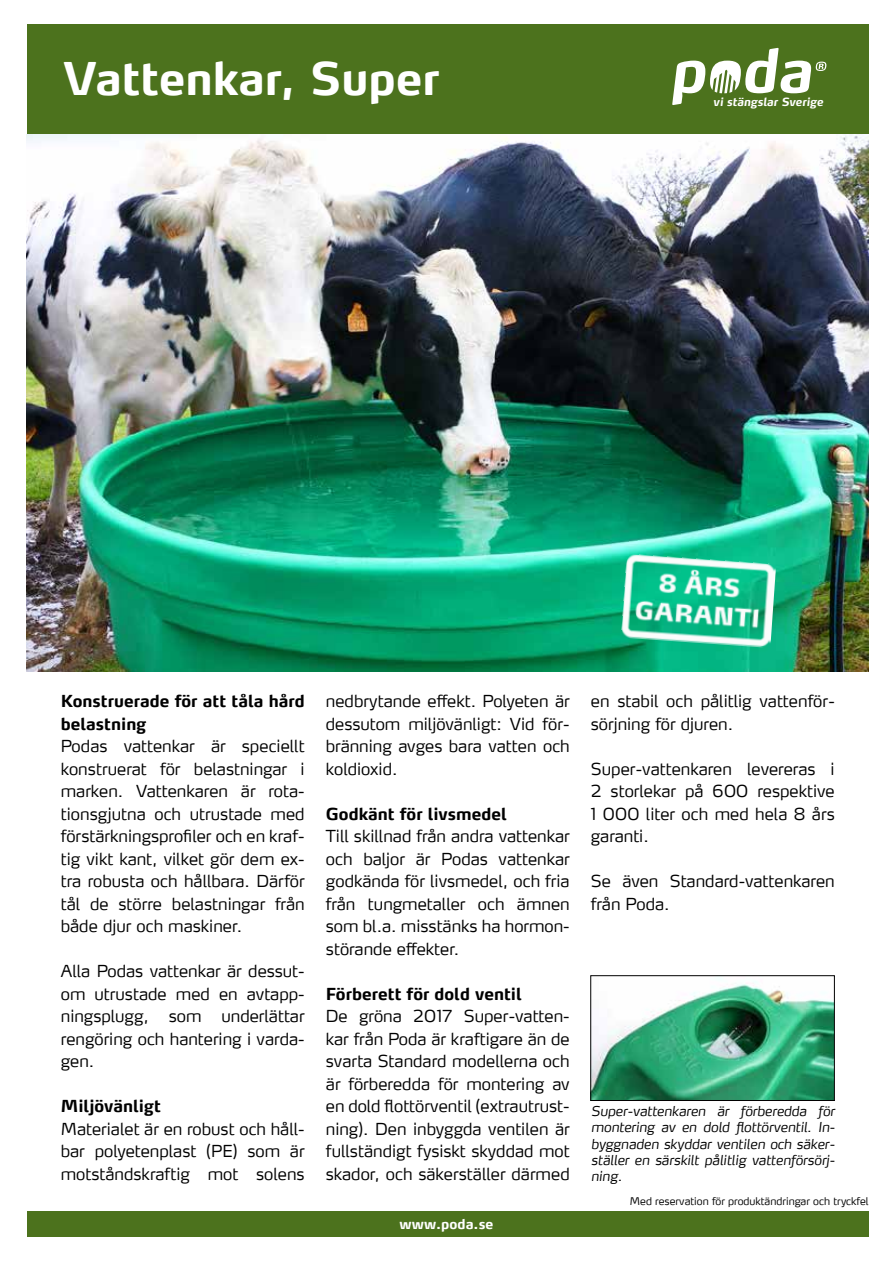
<style>
.page{position:relative;width:893px;height:1263px;background:#fff}
.page>*{position:absolute;margin:0;border:0;box-sizing:border-box;transform-origin:0 0}
.t1{font:700 45px "Max";color:#fff}
.t2{font:300 16.5px/22.5px "Max LF";color:#000;text-align:justify}
.t3{font:700 16.5px/22.5px "Max LF";color:#000}
.t4{font:italic 300 13.5px/16.2px "Max LF";color:#000;text-align:justify}
.t5{font:700 13.5px "Max";letter-spacing:.005em;color:#fff}
.t6{font:italic 700 11.25px "Max LF";color:#fff}
.t7{font:300 10.5px "Max";color:#000}
</style>
<div class="page">
<div style="left:27px;top:24px;width:842px;height:110px;background:#4c721d"></div>
<svg style="left:672px;top:48px;width:154px;height:57px"></svg>
<div style="left:27px;top:1211px;width:842px;height:26px;background:#4c721d"></div>
<img style="left:27px;top:134px;width:842px;height:538px">
<img style="left:592px;top:981px;width:241px;height:118px">
<div style="left:590px;top:975px;width:245px;height:126px;border:1px solid #000"></div>
<img style="left:621px;top:554px;width:155px;height:94px">
<h1 class="t1" style="left:63px;top:50px;width:378px">Vattenkar, Super</h1>
<p class="t6" style="left:713px;top:95px;width:112px">vi stängslar Sverige</p>
<p class="t3" style="left:61px;top:689px;width:245px">Konstruerade för att tåla hård belastning</p>
<p class="t2" style="left:61px;top:734px;width:245px">Podas vattenkar är speciellt konstruerat för belastningar i marken. Vattenkaren är rota&shy;tionsgjutna och utrustade med förstärkningsprofiler och en kraf&shy;tig vikt kant, vilket gör dem ex&shy;tra robusta och hållbara. Därför tål de större belastningar från både djur och maskiner.</p>
<p class="t2" style="left:61px;top:959px;width:245px">Alla Podas vattenkar är dessut&shy;om utrustade med en avtapp&shy;ningsplugg, som underlättar rengöring och hantering i varda&shy;gen.</p>
<p class="t3" style="left:61px;top:1095px;width:101px">Miljövänligt</p>
<p class="t2" style="left:61px;top:1117px;width:245px">Materialet är en robust och håll&shy;bar polyetenplast (PE) som är motståndskraftig mot solens</p>
<p class="t2" style="left:326px;top:690px;width:245px">nedbrytande effekt. Polyeten är dessutom miljövänligt: Vid för&shy;bränning avges bara vatten och koldioxid.</p>
<p class="t3" style="left:326px;top:802px;width:182px">Godkänt för livsmedel</p>
<p class="t2" style="left:326px;top:825px;width:245px">Till skillnad från andra vattenkar och baljor är Podas vattenkar godkända för livsmedel, och fria från tungmetaller och ämnen som bl.a. misstänks ha hormon&shy;störande effekter.</p>
<p class="t3" style="left:326px;top:982px;width:197px">Förberett för dold ventil</p>
<p class="t2" style="left:326px;top:1005px;width:245px">De gröna 2017 Super-vatten&shy;kar från Poda är kraftigare än de svarta Standard modellerna och är förberedda för montering av en dold flottörventil (extrautrust&shy;ning). Den inbyggda ventilen är fullständigt fysiskt skyddad mot skador, och säkerställer därmed</p>
<p class="t5" style="left:399px;top:1215px;width:95px">www.poda.se</p>
<p class="t2" style="left:591px;top:690px;width:245px">en stabil och pålitlig vattenför&shy;sörjning för djuren.</p>
<p class="t2" style="left:591px;top:757px;width:245px">Super-vattenkaren levereras i 2 storlekar på 600 respektive 1 000 liter och med hela 8 års garanti.</p>
<p class="t2" style="left:591px;top:870px;width:245px">Se även Standard-vattenkaren från Poda.</p>
<p class="t4" style="left:591px;top:1103px;width:245px">Super-vattenkaren är förberedda för montering av en dold flottörventil. In&shy;byggnaden skyddar ventilen och säker&shy;ställer en särskilt pålitlig vattenförsörj&shy;ning.</p>
<p class="t7" style="left:630px;top:1194px;width:240px">Med reservation för produktändringar och tryckfel</p>
</div>
